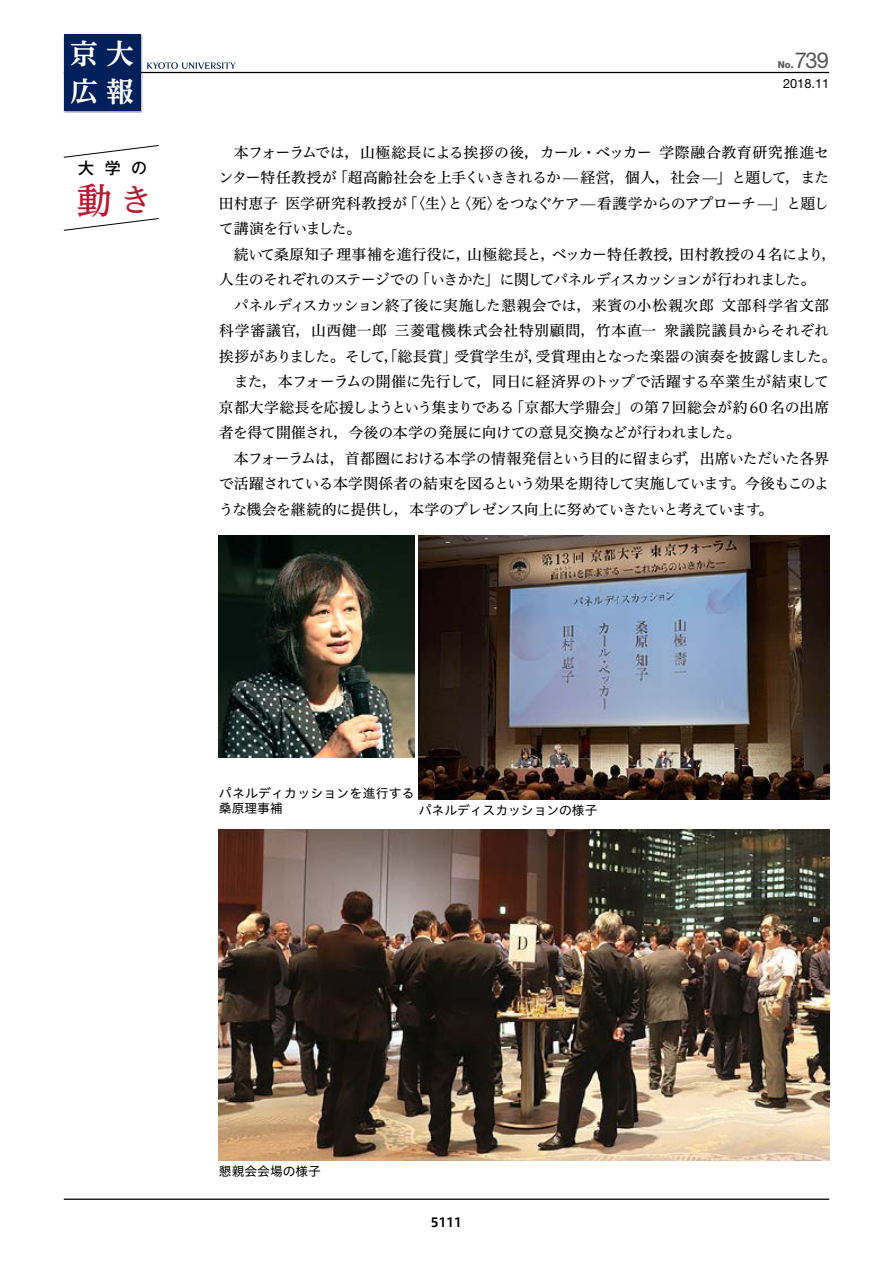
<style>
.page{position:relative;width:893px;height:1263px;background:#fff}
.page>*{position:absolute;margin:0;border:0;box-sizing:border-box;transform-origin:0 0}
.t1{font:500 36.15px "UD Reimin Pro";color:#b81b35}
.t2{font:700 27.75px/38.2px "UD Reimin Pro";color:#fff}
.t3{font:22.05px "Helvetica Neue LT Std";color:#595757}
.t4{font:500 15.9px "Gothic MB101 Pro";color:#000}
.t5{font:14.85px/25.5px "Hiragino UD Serif Std N W4";letter-spacing:-.025em;color:#000;text-align:justify}
.t6{font:14.85px "Hiragino UD Serif Std N W4";letter-spacing:-.045em;color:#000}
.t7{font:14.85px "Hiragino UD Serif Std N W4";letter-spacing:.035em;color:#000}
.t8{font:12.75px "Hiragino UD Sans Std W4";color:#000}
.t9{font:12.75px/14.9px "Hiragino UD Sans Std W4";letter-spacing:.025em;color:#000}
.t10{font:12.75px "Helvetica Neue LT Std";color:#000}
.t11{font:12.75px "Hiragino UD Sans Std W6";color:#000}
.t12{font:800 9.6px "Helvetica Neue LT Std";color:#595757}
.s1{font-size:31.95px}
</style>
<div class="page">
<hr style="left:64px;top:1198px;width:765px;height:2px;background:#000">
<svg style="left:63px;top:218px;width:96px;height:13px"></svg>
<svg style="left:63px;top:145px;width:96px;height:13px"></svg>
<hr style="left:64px;top:72px;width:765px;height:1px;background:#000">
<div style="left:64px;top:33px;width:79px;height:80px;background:#000;opacity:.4"></div>
<div style="left:64px;top:34px;width:76px;height:77px;background:#00205b"></div>
<svg style="left:147px;top:62px;width:89px;height:7px"></svg>
<img style="left:419px;top:536px;width:410px;height:263px">
<img style="left:219px;top:536px;width:196px;height:221px">
<img style="left:219px;top:829px;width:610px;height:332px">
<h2 class="t2" style="left:70px;top:34px;width:65px">京大広報</h2>
<p class="t4" style="left:78px;top:155px;width:71px">大学の</p>
<h1 class="t1" style="left:77px;top:170px;width:77px">動<span class="s1">き</span></h1>
<p class="t12" style="left:778px;top:59px;width:17px">No.</p>
<h3 class="t3" style="left:795px;top:47px;width:36px">739</h3>
<p class="t10" style="left:783px;top:76px;width:48px">2018.11</p>
<p class="t5" style="left:219px;top:138px;width:612px;text-indent:15px">本フォーラムでは，山極総長による挨拶の後，カール・ベッカー 学際融合教育研究推進センター特任教授が「超高齢社会を上手くいききれるか — 経営，個人，社会 —」と題して，また田村恵子 医学研究科教授が「〈生〉と〈死〉をつなぐケア— 看護学からのアプローチ—」と題して講演を行いました。</p>
<p class="t5" style="left:219px;top:241px;width:619px;text-indent:15px">続いて桑原知子理事補を進行役に，山極総長と，ベッカー特任教授，田村教授の4 名により，人生のそれぞれのステージでの「いきかた」に関してパネルディスカッションが行われました。</p>
<p class="t5" style="left:234px;top:292px;width:597px">パネルディスカッション終了後に実施した懇親会では，来賓の小松親次郎 文部科学省文部</p>
<p class="t7" style="left:219px;top:319px;width:612px">科学審議官，山西健一郎 三菱電機株式会社特別顧問，竹本直一 衆議院議員からそれぞれ</p>
<p class="t5" style="left:219px;top:343px;width:619px">挨拶がありました。そして，「総長賞」受賞学生が，受賞理由となった楽器の演奏を披露しました。</p>
<p class="t5" style="left:234px;top:368px;width:597px">また，本フォーラムの開催に先行して，同日に経済界のトップで活躍する卒業生が結束して</p>
<p class="t5" style="left:219px;top:394px;width:612px">京都大学総長を応援しようという集まりである「京都大学鼎会」の第7回総会が約 60 名の出席</p>
<p class="t5" style="left:219px;top:419px;width:524px">者を得て開催され，今後の本学の発展に向けての意見交換などが行われました。</p>
<p class="t5" style="left:234px;top:445px;width:597px">本フォーラムは，首都圏における本学の情報発信という目的に留まらず，出席いただいた各界</p>
<p class="t6" style="left:219px;top:472px;width:612px">で活躍されている本学関係者の結束を図るという効果を期待して実施しています。今後もこのよ</p>
<p class="t6" style="left:219px;top:498px;width:556px">うな機会を継続的に提供し，本学のプレゼンス向上に努めていきたいと考えています。</p>
<p class="t9" style="left:219px;top:785px;width:197px">パネルディカッションを進行する桑原理事補</p>
<p class="t8" style="left:419px;top:800px;width:180px">パネルディスカッションの様子</p>
<p class="t8" style="left:219px;top:1162px;width:104px">懇親会会場の様子</p>
<p class="t11" style="left:431px;top:1213px;width:33px">5111</p>
</div>
